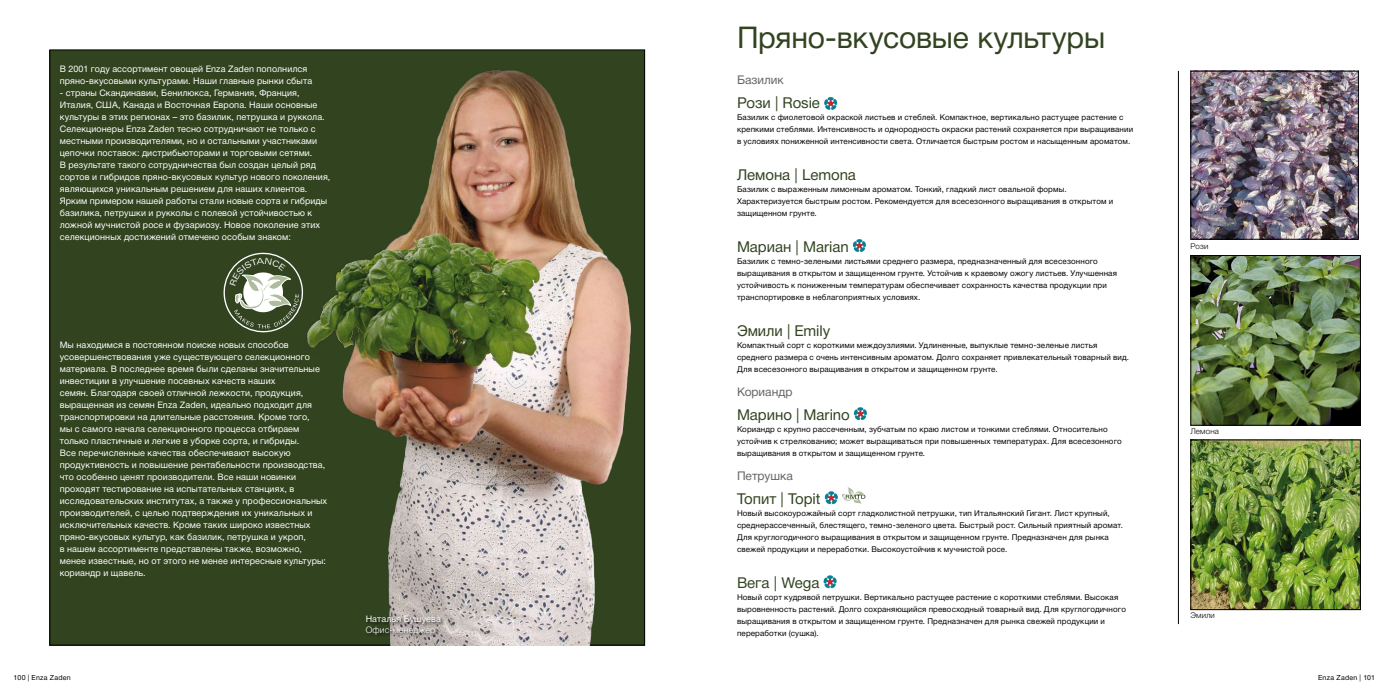
<style>
.page{position:relative;width:1389px;height:695px;background:#fff}
.page>*{position:absolute;margin:0;border:0;box-sizing:border-box;transform-origin:0 0}
.t1{font:30px "Helvetica Neue Cyr";letter-spacing:-.005em;color:#324320}
.t2{font:15px "Helvetica Neue Cyr";letter-spacing:-.005em;color:#324320}
.t3{font:12px "Helvetica Neue Cyr";color:#646567}
.t4{font:9px/12px "Helvetica Neue Cyr";letter-spacing:.01em;color:#fff}
.t5{font:300 9px "Helvetica Neue Cyr";letter-spacing:.015em;color:#fff}
.t6{font:8px/12px "Helvetica Neue Cyr";letter-spacing:.015em;color:#000}
.t7{font:300 8px "Helvetica Neue Cyr";letter-spacing:.015em;color:#000}
.t8{font:7px "Helvetica Neue Cyr";letter-spacing:.035em;color:#000}
</style>
<div class="page">
<img style="left:1193px;top:441px;width:166px;height:166px">
<div style="left:1191px;top:439px;width:170px;height:170px;border:1px solid #000"></div>
<img style="left:1193px;top:73px;width:164px;height:164px">
<div style="left:1191px;top:71px;width:168px;height:168px;border:1px solid #000"></div>
<img style="left:1193px;top:257px;width:166px;height:166px">
<div style="left:1191px;top:255px;width:170px;height:170px;border:1px solid #000"></div>
<div style="left:50px;top:50px;width:595px;height:595px;background:#324320"></div>
<img style="left:289px;top:50px;width:356px;height:595px">
<svg style="left:223px;top:251px;width:81px;height:82px"></svg>
<div style="left:365px;top:614px;width:81px;height:25px;background:#000;opacity:.75"></div>
<hr style="left:1178px;top:71px;width:1px;height:553px;background:#000">
<svg style="left:824px;top:97px;width:13px;height:13px"></svg>
<svg style="left:853px;top:239px;width:13px;height:13px"></svg>
<svg style="left:854px;top:407px;width:13px;height:13px"></svg>
<svg style="left:825px;top:487px;width:40px;height:17px"></svg>
<svg style="left:824px;top:575px;width:12px;height:13px"></svg>
<p class="t4" style="left:60px;top:63px;width:254px">В 2001 году ассортимент овощей Enza Zaden пополнился пряно-вкусовыми культурами. Наши главные рынки сбыта</p>
<p class="t4" style="left:60px;top:87px;width:272px">- страны Скандинавии, Бенилюкса, Германия, Франция, Италия, США, Канада и Восточная Европа. Наши основные культуры в этих регионах – это базилик, петрушка и руккола.<br>Селекционеры Enza Zaden тесно сотрудничают не только с местными производителями, но и остальными участниками цепочки поставок: дистрибьюторами и торговыми сетями.<br>В результате такого сотрудничества был создан целый ряд сортов и гибридов пряно-вкусовых культур нового поколения, являющихся уникальным решением для наших клиентов.<br>Ярким примером нашей работы стали новые сорта и гибриды базилика, петрушки и рукколы с полевой устойчивостью к ложной мучнистой росе и фузариозу. Новое поколение этих селекционных достижений отмечено особым знаком:</p>
<p class="t4" style="left:60px;top:339px;width:269px">Мы находимся в постоянном поиске новых способов усовершенствования уже существующего селекционного материала. В последнее время были сделаны значительные инвестиции в улучшение посевных качеств наших<br>семян. Благодаря своей отличной лежкости, продукция, выращенная из семян Enza Zaden, идеально подходит для транспортировки на длительные расстояния. Кроме того,<br>мы с самого начала селекционного процесса отбираем только пластичные и легкие в уборке сорта, и гибриды.<br>Все перечисленные качества обеспечивают высокую продуктивность и повышение рентабельности производства, что особенно ценят производители. Все наши новинки проходят тестирование на испытательных станциях, в исследовательских институтах, а также у профессиональных производителей, с целью подтверждения их уникальных и исключительных качеств. Кроме таких широко известных пряно-вкусовых культур, как базилик, петрушка и укроп,<br>в нашем ассортименте представлены также, возможно, менее известные, но от этого не менее интересные культуры: кориандр и щавель.</p>
<p class="t4" style="left:366px;top:612px;width:77px">Наталья Бушуева</p>
<p class="t5" style="left:366px;top:624px;width:71px">Офис-менеджер</p>
<h1 class="t1" style="left:737px;top:21px;width:370px">Пряно-вкусовые культуры</h1>
<h3 class="t3" style="left:737px;top:73px;width:48px">Базилик</h3>
<h2 class="t2" style="left:737px;top:95px;width:85px">Рози | Rosie</h2>
<p class="t6" style="left:737px;top:111px;width:398px">Базилик с фиолетовой окраской листьев и стеблей. Компактное, вертикально растущее растение с крепкими стеблями. Интенсивность и однородность окраски растений сохраняется при выращивании в условиях пониженной интенсивности света. Отличается быстрым ростом и насыщенным ароматом.</p>
<h2 class="t2" style="left:737px;top:167px;width:120px">Лемона | Lemona</h2>
<p class="t6" style="left:737px;top:183px;width:378px">Базилик с выраженным лимонным ароматом. Тонкий, гладкий лист овальной формы.<br>Характеризуется быстрым ростом. Рекомендуется для всесезонного выращивания в открытом и защищенном грунте.</p>
<h2 class="t2" style="left:737px;top:239px;width:113px">Мариан | Marian</h2>
<p class="t6" style="left:737px;top:255px;width:382px">Базилик с темно-зелеными листьями среднего размера, предназначенный для всесезонного выращивания в открытом и защищенном грунте. Устойчив к краевому ожогу листьев. Улучшенная устойчивость к пониженным температурам обеспечивает сохранность качества продукции при транспортировке в неблагоприятных условиях.</p>
<h2 class="t2" style="left:737px;top:323px;width:95px">Эмили | Emily</h2>
<p class="t6" style="left:737px;top:339px;width:394px">Компактный сорт с короткими междоузлиями. Удлиненные, выпуклые темно-зеленые листья среднего размера с очень интенсивным ароматом. Долго сохраняет привлекательный товарный вид.<br>Для всесезонного выращивания в открытом и защищенном грунте.</p>
<h3 class="t3" style="left:737px;top:385px;width:57px">Кориандр</h3>
<h2 class="t2" style="left:737px;top:407px;width:114px">Марино | Marino</h2>
<p class="t6" style="left:737px;top:423px;width:386px">Кориандр с крупно рассеченным, зубчатым по краю листом и тонкими стеблями. Относительно устойчив к стрелкованию; может выращиваться при повышенных температурах. Для всесезонного выращивания в открытом и защищенном грунте.</p>
<h3 class="t3" style="left:737px;top:469px;width:57px">Петрушка</h3>
<h2 class="t2" style="left:737px;top:491px;width:85px">Топит | Topit</h2>
<p class="t6" style="left:737px;top:507px;width:387px">Новый высокоурожайный сорт гладколистной петрушки, тип Итальянский Гигант. Лист крупный, среднерассеченный, блестящего, темно-зеленого цвета. Быстрый рост. Сильный приятный аромат.<br>Для круглогодичного выращивания в открытом и защищенном грунте. Предназначен для рынка свежей продукции и переработки. Высокоустойчив к мучнистой росе.</p>
<h2 class="t2" style="left:737px;top:575px;width:84px">Вега | Wega</h2>
<p class="t6" style="left:737px;top:591px;width:390px">Новый сорт кудрявой петрушки. Вертикально растущее растение с короткими стеблями. Высокая выровненность растений. Долго сохраняющийся превосходный товарный вид. Для круглогодичного выращивания в открытом и защищенном грунте. Предназначен для рынка свежей продукции и переработки (сушка).</p>
<p class="t7" style="left:1191px;top:242px;width:19px">Рози</p>
<p class="t7" style="left:1191px;top:426px;width:30px">Лемона</p>
<p class="t7" style="left:1191px;top:610px;width:26px">Эмили</p>
<p class="t8" style="left:14px;top:674px;width:59px">100 | Enza Zaden</p>
<p class="t8" style="left:1318px;top:674px;width:58px">Enza Zaden | 101</p>
</div>
